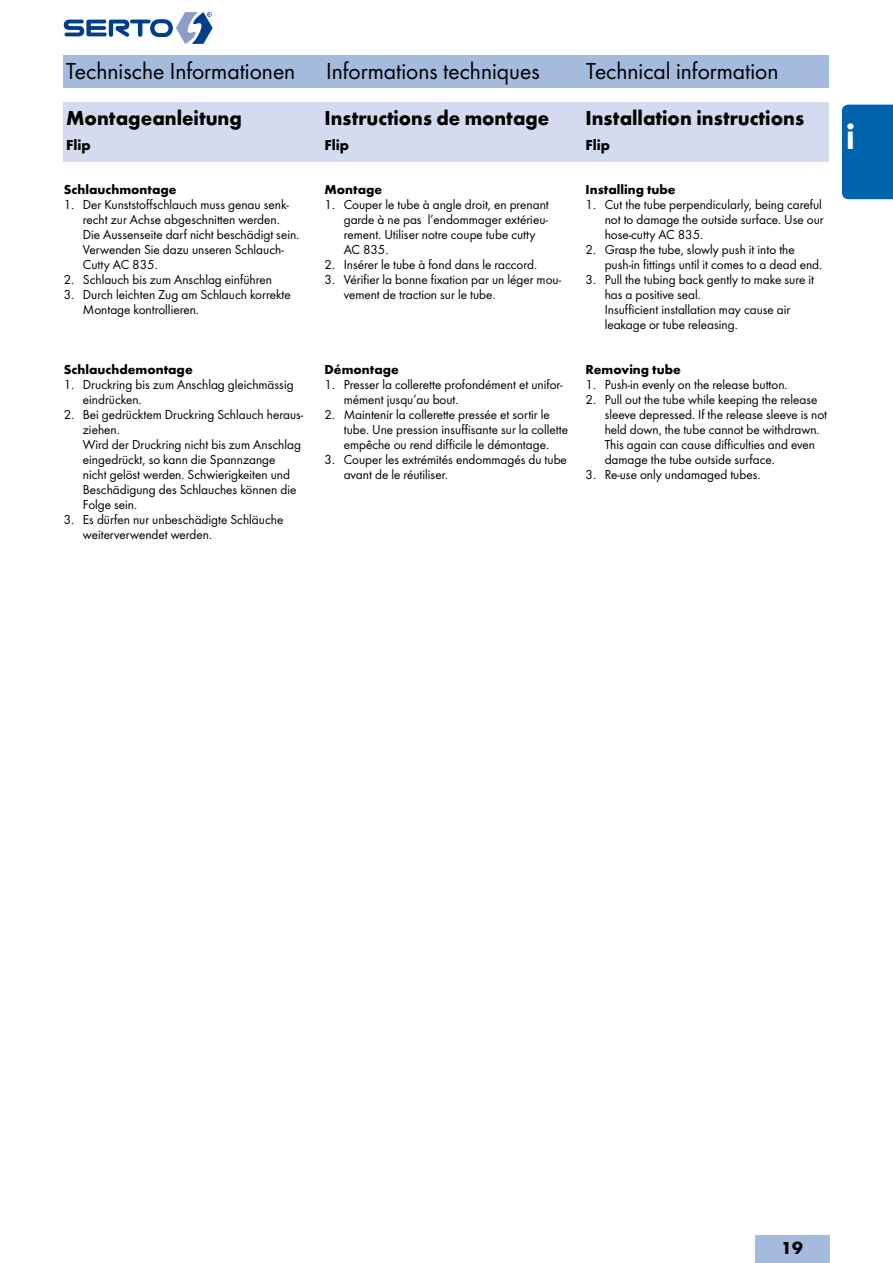
<style>
.page{position:relative;width:893px;height:1263px;background:#fff}
.page>*{position:absolute;margin:0;border:0;box-sizing:border-box;transform-origin:0 0}
.t1{font:700 39px "Futura Con";color:#fff}
.t2{font:24px "Futura Boo";color:#000}
.t3{font:700 21px "Futura";color:#000;scale:.96 1}
.t4{font:700 21px "Futura";color:#000;scale:.95 1}
.t5{font:700 18px "Futura";color:#000}
.t6{font:700 15px "Futura";color:#000}
.t7{font:13.5px/15px "Futura Boo";color:#000}
.t8{font:700 13.5px "Futura";color:#000}
</style>
<div class="page">
<svg style="left:64px;top:12px;width:149px;height:32px"></svg>
<div style="left:64px;top:55px;width:765px;height:33px;background:#a5bbdd"></div>
<div style="left:64px;top:102px;width:765px;height:60px;background:#d3dcee"></div>
<div style="left:755px;top:1235px;width:74px;height:28px;background:#a5bbdd"></div>
<div style="left:842px;top:105px;width:51px;height:94px;background:#0064ad"></div>
<h2 class="t2" style="left:66px;top:57px;width:231px">Technische Informationen</h2>
<h2 class="t2" style="left:326px;top:57px;width:215px">Informations techniques</h2>
<h2 class="t2" style="left:586px;top:57px;width:194px">Technical information</h2>
<h3 class="t3" style="left:66px;top:105px;width:185px">Montageanleitung</h3>
<p class="t6" style="left:66px;top:135px;width:26px">Flip</p>
<h3 class="t4" style="left:325px;top:105px;width:238px">Instructions de montage</h3>
<p class="t6" style="left:325px;top:135px;width:26px">Flip</p>
<h3 class="t3" style="left:585px;top:105px;width:229px">Installation instructions</h3>
<p class="t6" style="left:585px;top:135px;width:26px">Flip</p>
<p class="t8" style="left:64px;top:181px;width:114px">Schlauchmontage</p>
<p class="t7" style="left:83px;top:196px;width:218px;text-indent:-19px">1. Der Kunststoffschlauch muss genau senk&shy;recht zur Achse abgeschnitten werden.<br>Die Aussenseite darf nicht beschädigt sein.<br>Verwenden Sie dazu unseren Schlauch-Cutty AC 835.</p>
<p class="t7" style="left:64px;top:271px;width:210px">2. Schlauch bis zum Anschlag einführen</p>
<p class="t7" style="left:83px;top:286px;width:209px;text-indent:-19px">3. Durch leichten Zug am Schlauch korrekte<br>Montage kontrollieren.</p>
<p class="t8" style="left:64px;top:361px;width:130px">Schlauchdemontage</p>
<p class="t7" style="left:83px;top:377px;width:212px;text-indent:-19px">1. Druckring bis zum Anschlag gleichmässig eindrücken.</p>
<p class="t7" style="left:83px;top:407px;width:222px;text-indent:-19px">2. Bei gedrücktem Druckring Schlauch heraus&shy;ziehen.<br>Wird der Druckring nicht bis zum Anschlag eingedrückt, so kann die Spannzange<br>nicht gelöst werden. Schwierigkeiten und<br>Beschädigung des Schlauches können die<br>Folge sein.</p>
<p class="t7" style="left:83px;top:512px;width:202px;text-indent:-19px">3. Es dürfen nur unbeschädigte Schläuche weiterverwendet werden.</p>
<p class="t8" style="left:325px;top:181px;width:59px">Montage</p>
<p class="t7" style="left:344px;top:196px;width:207px;text-indent:-19px">1. Couper le tube à angle droit, en prenant garde à ne pas l’endommager extérieu&shy;rement. Utiliser notre coupe tube cutty<br>AC 835.</p>
<p class="t7" style="left:325px;top:256px;width:214px">2. Insérer le tube à fond dans le raccord.</p>
<p class="t7" style="left:344px;top:271px;width:219px;text-indent:-19px">3. Vérifier la bonne fixation par un léger mou&shy;vement de traction sur le tube.</p>
<p class="t8" style="left:325px;top:361px;width:76px">Démontage</p>
<p class="t7" style="left:344px;top:377px;width:220px;text-indent:-19px">1. Presser la collerette profondément et unifor&shy;mément jusqu’au bout.</p>
<p class="t7" style="left:344px;top:407px;width:226px;text-indent:-19px">2. Maintenir la collerette pressée et sortir le tube. Une pression insuffisante sur la collette empêche ou rend difficile le démontage.</p>
<p class="t7" style="left:344px;top:452px;width:225px;text-indent:-19px">3. Couper les extrémités endommagés du tube avant de le réutiliser.</p>
<p class="t8" style="left:585px;top:181px;width:92px">Installing tube</p>
<p class="t7" style="left:605px;top:196px;width:221px;text-indent:-19px">1. Cut the tube perpendicularly, being careful not to damage the outside surface. Use our hose-cutty AC 835.</p>
<p class="t7" style="left:605px;top:241px;width:219px;text-indent:-19px">2. Grasp the tube, slowly push it into the push-in fittings until it comes to a dead end.</p>
<p class="t7" style="left:605px;top:271px;width:211px;text-indent:-19px">3. Pull the tubing back gently to make sure it has a positive seal.<br>Insufficient installation may cause air leakage or tube releasing.</p>
<p class="t8" style="left:585px;top:361px;width:97px">Removing tube</p>
<p class="t7" style="left:585px;top:377px;width:204px">1. Push-in evenly on the release button.</p>
<p class="t7" style="left:605px;top:392px;width:224px;text-indent:-19px">2. Pull out the tube while keeping the release sleeve depressed. If the release sleeve is not held down, the tube cannot be withdrawn.<br>This again can cause difficulties and even damage the tube outside surface.</p>
<p class="t7" style="left:585px;top:467px;width:176px">3. Re-use only undamaged tubes.</p>
<h1 class="t1" style="left:847px;top:113px;width:10px">i</h1>
<h3 class="t5" style="left:781px;top:1237px;width:23px">19</h3>
</div>
